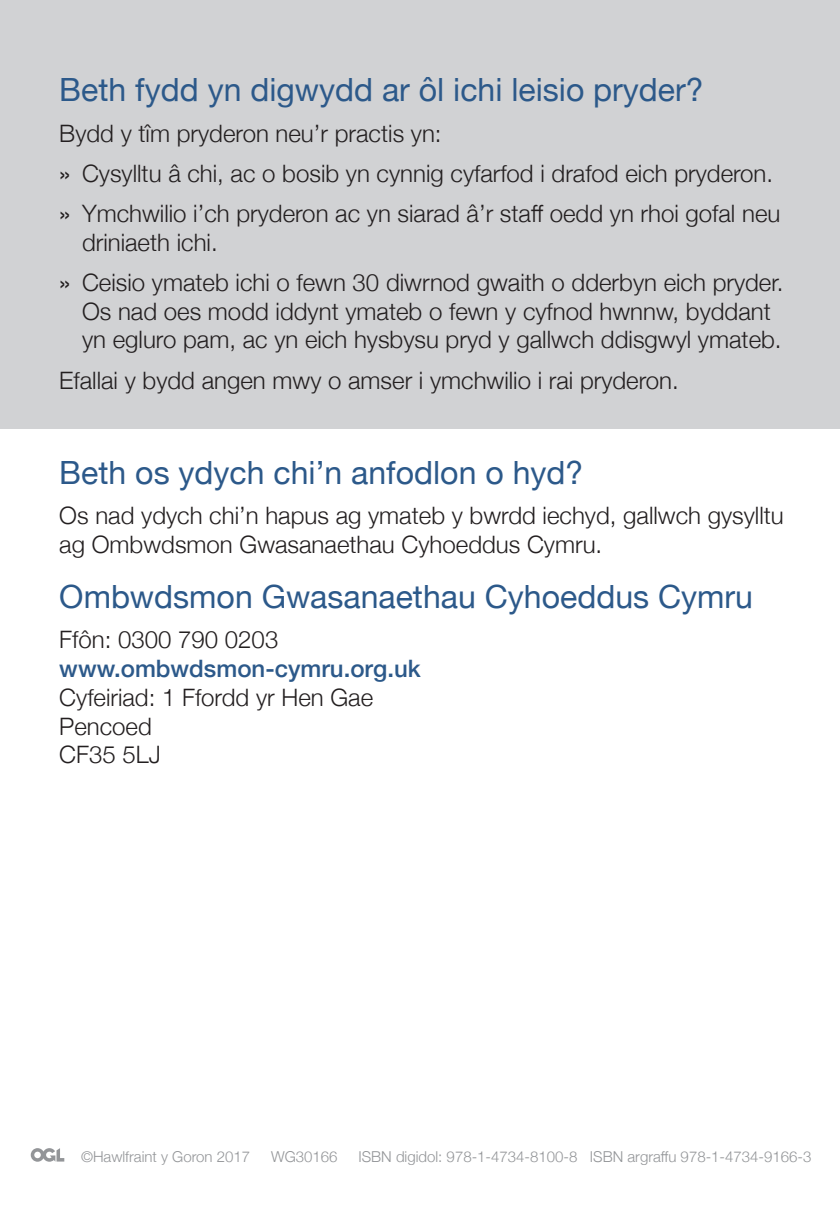
<style>
.page{position:relative;width:840px;height:1208px;background:#fff}
.page>*{position:absolute;margin:0;border:0;box-sizing:border-box;transform-origin:0 0}
.t1{font:32px "Helvetica Neue";color:#2c598a}
.t2{font:300 24px/28.8px "Helvetica Neue";color:#231f20}
.t3{font:500 24px "Helvetica Neue";color:#2c598a}
.t4{font:300 15px "Helvetica Neue";color:#939598}
.s1{font-weight:400}
</style>
<div class="page">
<div style="left:0;top:0;width:839px;height:428px;background:#d1d2d4"></div>
<svg style="left:31px;top:1148px;width:33px;height:13px"></svg>
<h1 class="t1" style="left:59px;top:67px;width:645px">Beth fydd yn digwydd ar ôl ichi leisio pryder?</h1>
<p class="t2" style="left:59px;top:111px;width:722px;line-height:40.2px">Bydd y tîm pryderon neu’r practis yn:<br><span class="s1">»</span> Cysylltu â chi, ac o bosib yn cynnig cyfarfod i drafod eich pryderon. <span class="s1">»</span> Ymchwilio i’ch pryderon ac yn siarad â’r staff oedd yn rhoi gofal neu</p>
<p class="t2" style="left:59px;top:220px;width:725px;line-height:40.2px;text-indent:23px">driniaeth ichi.<br><span class="s1">»</span> Ceisio ymateb ichi o fewn 30 diwrnod gwaith o dderbyn eich pryder.</p>
<p class="t2" style="left:82px;top:295px;width:700px">Os nad oes modd iddynt ymateb o fewn y cyfnod hwnnw, byddant yn egluro pam, ac yn eich hysbysu pryd y gallwch ddisgwyl ymateb.</p>
<p class="t2" style="left:59px;top:364px;width:620px">Efallai y bydd angen mwy o amser i ymchwilio i rai pryderon.</p>
<h1 class="t1" style="left:59px;top:449px;width:525px">Beth os ydych chi’n anfodlon o hyd?</h1>
<p class="t2" style="left:59px;top:499px;width:725px">Os nad ydych chi’n hapus ag ymateb y bwrdd iechyd, gallwch gysylltu ag Ombwdsmon Gwasanaethau Cyhoeddus Cymru.</p>
<h1 class="t1" style="left:59px;top:573px;width:694px">Ombwdsmon Gwasanaethau Cyhoeddus Cymru</h1>
<p class="t2" style="left:59px;top:623px;width:220px">Ffôn: 0300 790 0203</p>
<p class="t3" style="left:59px;top:649px;width:362px">www.ombwdsmon-cymru.org.uk</p>
<p class="t2" style="left:59px;top:681px;width:315px">Cyfeiriad: 1 Ffordd yr Hen Gae<br>Pencoed<br>CF35 5LJ</p>
<p class="t4" style="left:81px;top:1144px;width:171px">©Hawlfraint y Goron 2017</p>
<p class="t4" style="left:271px;top:1144px;width:68px">WG30166</p>
<p class="t4" style="left:358px;top:1144px;width:454px">ISBN digidol: 978-1-4734-8100-8 ISBN argraffu 978-1-4734-9166-3</p>
</div>
